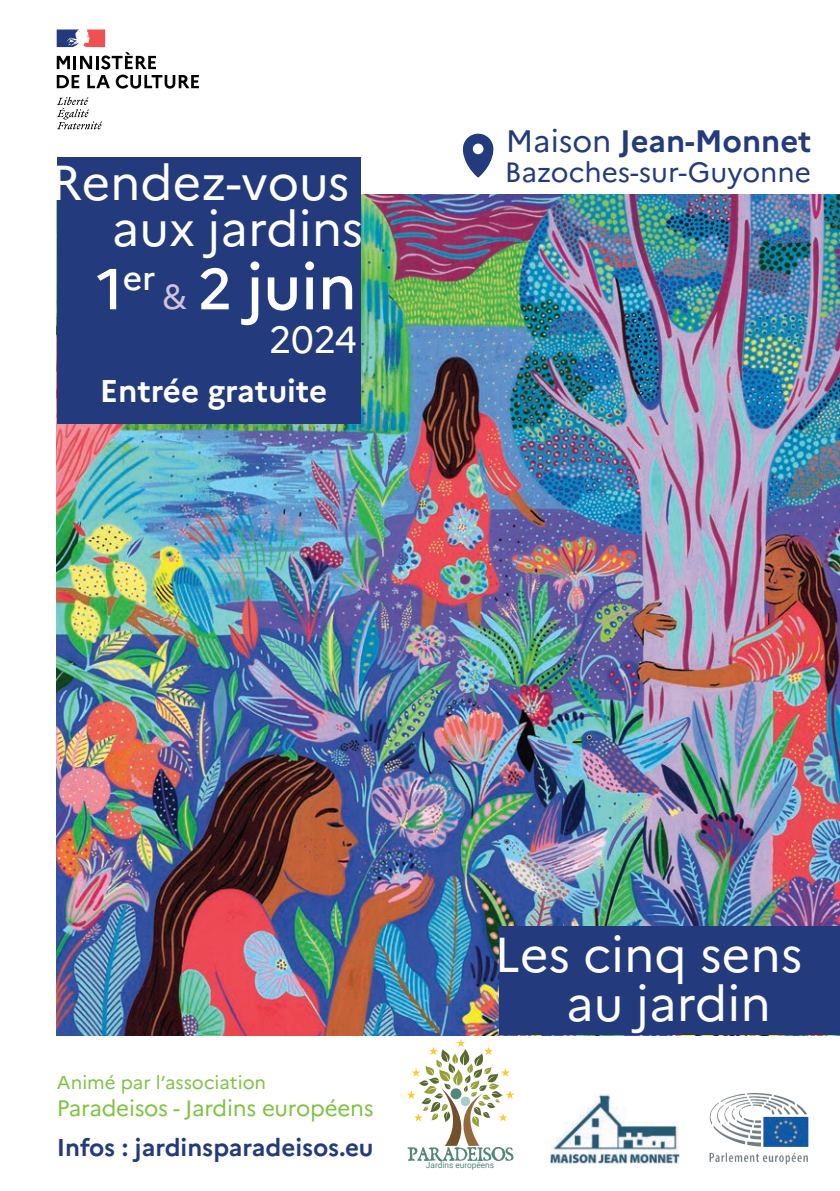
<style>
.page{position:relative;width:840px;height:1191px;background:#fff}
.page>*{position:absolute;margin:0;border:0;box-sizing:border-box;transform-origin:0 0}
.t1{font:500 63.4px "Marianne";color:#fff}
.t2{font:49px/46.4px "Marianne";color:#fff;text-align:right}
.t3{font:37.8px "Marianne";color:#fff}
.t4{font:500 33.6px "Marianne";color:#fff}
.t5{font:700 31.4px "Marianne";color:#fff}
.t6{font:700 31px "Marianne";color:#233b7d}
.t7{font:27.8px "Marianne";color:#233b7d}
.t8{font:700 24.2px "Marianne";color:#233b7d}
.t9{font:22.4px "Marianne";letter-spacing:-.01em;color:#7fc241}
.t10{font:18.6px "Marianne";color:#7fc241}
.t11{font:8.4px "Roboto";color:#52867a}
.s1{font-size:57.6px}
.s2{font-weight:400;font-size:34.6px;color:#d2c2db}
.s3{font-weight:400}
</style>
<div class="page">
<img style="left:57px;top:194px;width:782px;height:841px">
<div style="left:57px;top:157px;width:303px;height:267px;background:#233b7d"></div>
<div style="left:499px;top:926px;width:340px;height:109px;background:#233b7d"></div>
<img style="left:550px;top:1093px;width:129px;height:70px">
<img style="left:709px;top:1093px;width:100px;height:72px">
<svg style="left:407px;top:1039px;width:107px;height:122px"></svg>
<svg style="left:57px;top:75px;width:22px;height:13px"></svg>
<svg style="left:87px;top:75px;width:23px;height:13px"></svg>
<svg style="left:116px;top:75px;width:83px;height:14px"></svg>
<svg style="left:57px;top:97px;width:45px;height:32px"></svg>
<svg style="left:57px;top:29px;width:99px;height:40px"></svg>
<svg style="left:462px;top:133px;width:32px;height:45px"></svg>
<p class="t2" style="left:50px;top:159px;width:314px">Rendez-vous aux jardins</p>
<p class="t4" style="left:97px;top:252px;width:60px"><span class="s1">1</span>er</p>
<p class="t1" style="left:162px;top:238px;width:197px"><span class="s2">&amp;</span> <span class="s1">2</span> juin</p>
<p class="t3" style="left:269px;top:316px;width:90px">2024</p>
<p class="t5" style="left:100px;top:371px;width:229px">Entrée gratuite</p>
<p class="t6" style="left:505px;top:122px;width:307px"><span class="s3">Maison</span> Jean-Monnet</p>
<p class="t7" style="left:504px;top:155px;width:307px">Bazoches-sur-Guyonne</p>
<p class="t10" style="left:57px;top:1071px;width:211px">Animé par l’association</p>
<p class="t9" style="left:57px;top:1094px;width:318px">Paradeisos - Jardins européens</p>
<p class="t8" style="left:57px;top:1132px;width:318px">Infos : jardinsparadeisos.eu</p>
<p class="t2" style="left:565px;top:929px;width:238px;line-height:49px;text-align:left;text-indent:-72px">Les cinq sens au jardin</p>
<p class="t11" style="left:425px;top:1159px;width:70px">Jardins européens</p>
</div>
